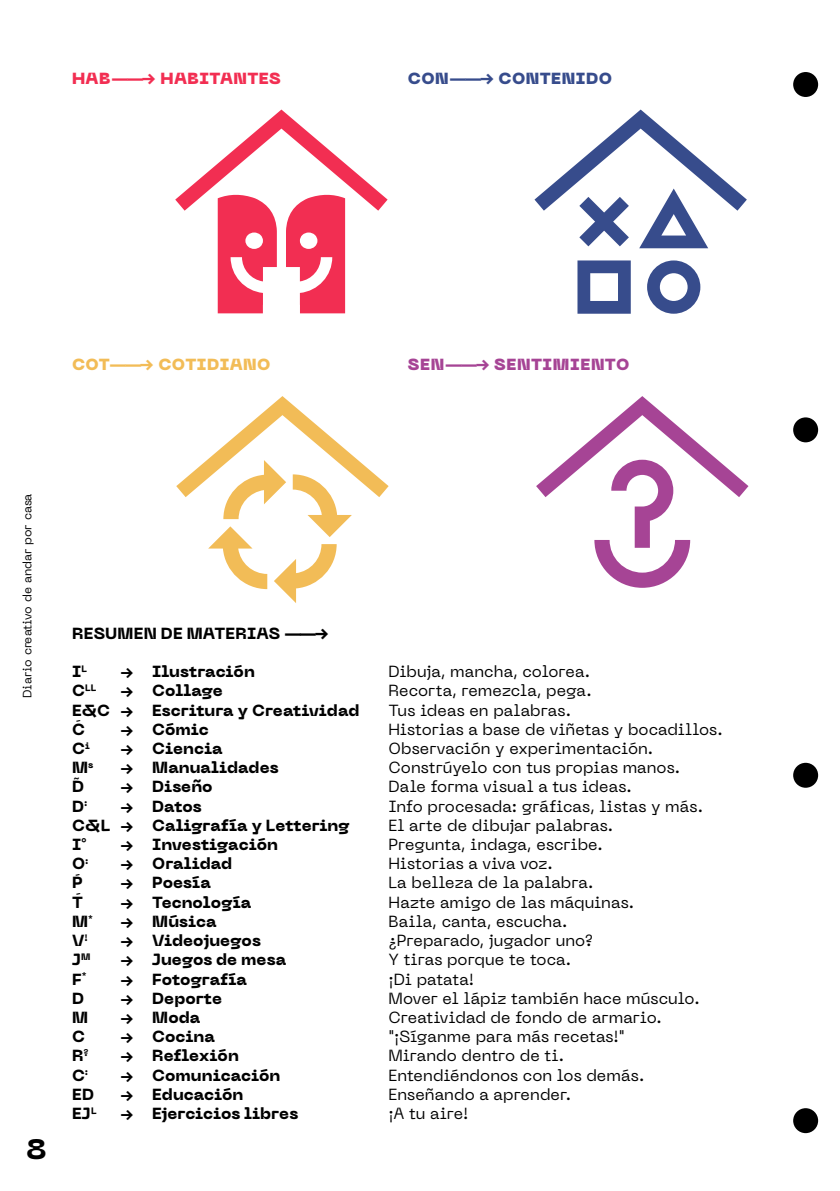
<style>
.page{position:relative;width:840px;height:1191px;background:#fff}
.page>*{position:absolute;margin:0;border:0;box-sizing:border-box;transform-origin:0 0}
.t1{font:800 28px "Neue Machina";color:#000}
.t2{font:16px "Neue Machina";letter-spacing:.005em;color:#000}
.t3{font:800 16px "Neue Machina";color:#000}
.t4{font:900 16px "Neue Machina";letter-spacing:.04em;color:#a64495}
.t5{font:900 16px "Neue Machina";letter-spacing:.025em;color:#f22e52}
.t6{font:900 16px "Neue Machina";letter-spacing:.02em;color:#f2bc57}
.t7{font:900 16px "Neue Machina";letter-spacing:.025em;color:#374c8c}
.t8{font:12px "Neue Machina";letter-spacing:-.01em;color:#000}
.t9{font:800 9.4px "Neue Machina";color:#000}
.s1{font-weight:900}
.s2{font-size:16px}
</style>
<div class="page">
<div style="left:792px;top:417px;width:25px;height:25px;background:#000;border-radius:50%"></div>
<div style="left:792px;top:72px;width:25px;height:25px;background:#000;border-radius:50%"></div>
<div style="left:792px;top:763px;width:25px;height:24px;background:#000;border-radius:50%"></div>
<div style="left:792px;top:1108px;width:25px;height:25px;background:#000;border-radius:50%"></div>
<svg style="left:175px;top:110px;width:212px;height:203px"></svg>
<svg style="left:577px;top:260px;width:53px;height:54px"></svg>
<svg style="left:647px;top:260px;width:53px;height:54px"></svg>
<svg style="left:534px;top:110px;width:212px;height:138px"></svg>
<svg style="left:176px;top:396px;width:212px;height:207px"></svg>
<svg style="left:536px;top:396px;width:212px;height:192px"></svg>
<p class="t5" style="left:72px;top:67px;width:210px">HAB——→ HABITANTES</p>
<p class="t7" style="left:407px;top:67px;width:206px">CON——→ CONTENIDO</p>
<p class="t6" style="left:72px;top:353px;width:200px">COT——→ COTIDIANO</p>
<p class="t4" style="left:407px;top:353px;width:223px">SEN——→ SENTIMIENTO</p>
<p class="t8" style="left:20px;top:697px;width:206px;rotate:-90deg">Diario creativo de andar por casa</p>
<h1 class="t1" style="left:27px;top:1131px;width:21px">8</h1>
<p class="t3" style="left:72px;top:623px;width:258px">RESUMEN DE MATERIAS <span class="s1">——→</span></p>
<p class="t3" style="left:72px;top:661px;width:16px">I<sup>L</sup></p>
<p class="t3" style="left:120px;top:661px;width:136px">→ Ilustración</p>
<p class="t2" style="left:388px;top:661px;width:203px">Dibuja, mancha, colorea.</p>
<p class="t9" style="left:72px;top:681px;width:26px"><span class="s2">C</span>LL</p>
<p class="t3" style="left:120px;top:680px;width:104px">→ Collage</p>
<p class="t2" style="left:388px;top:680px;width:205px">Recorta, remezcla, pega.</p>
<p class="t3" style="left:72px;top:699px;width:289px">E&amp;C → Escritura y Creatividad</p>
<p class="t2" style="left:388px;top:700px;width:184px">Tus ideas en palabras.</p>
<p class="t3" style="left:72px;top:719px;width:14px">C</p>
<p class="t9" style="left:76px;top:718px;width:7px">´</p>
<p class="t3" style="left:120px;top:719px;width:90px">→ Cómic</p>
<p class="t2" style="left:388px;top:719px;width:335px">Historias a base de viñetas y bocadillos.</p>
<p class="t3" style="left:72px;top:738px;width:19px">C<sup>i</sup></p>
<p class="t3" style="left:120px;top:738px;width:104px">→ Ciencia</p>
<p class="t2" style="left:388px;top:738px;width:266px">Observación y experimentación.</p>
<p class="t3" style="left:72px;top:757px;width:23px">M<sup>s</sup></p>
<p class="t3" style="left:120px;top:757px;width:160px">→ Manualidades</p>
<p class="t2" style="left:388px;top:757px;width:293px">Constrúyelo con tus propias manos.</p>
<p class="t3" style="left:72px;top:776px;width:14px">D</p>
<p class="t9" style="left:74px;top:771px;width:8px">~</p>
<p class="t3" style="left:120px;top:776px;width:94px">→ Diseño</p>
<p class="t2" style="left:388px;top:776px;width:245px">Dale forma visual a tus ideas.</p>
<p class="t3" style="left:72px;top:795px;width:17px">D<sup>:</sup></p>
<p class="t3" style="left:120px;top:795px;width:83px">→ Datos</p>
<p class="t2" style="left:388px;top:796px;width:316px">Info procesada: gráficas, listas y más.</p>
<p class="t3" style="left:72px;top:815px;width:279px">C&amp;L → Caligrafía y Lettering</p>
<p class="t2" style="left:388px;top:815px;width:226px">El arte de dibujar palabras.</p>
<p class="t3" style="left:72px;top:834px;width:16px">I<sup>°</sup></p>
<p class="t3" style="left:120px;top:834px;width:159px">→ Investigación</p>
<p class="t2" style="left:388px;top:834px;width:216px">Pregunta, indaga, escribe.</p>
<p class="t3" style="left:72px;top:853px;width:18px">O<sup>:</sup></p>
<p class="t3" style="left:120px;top:853px;width:114px">→ Oralidad</p>
<p class="t2" style="left:388px;top:853px;width:166px">Historias a viva voz.</p>
<p class="t3" style="left:72px;top:872px;width:12px">P</p>
<p class="t9" style="left:75px;top:871px;width:7px">´</p>
<p class="t3" style="left:120px;top:872px;width:92px">→ Poesía</p>
<p class="t2" style="left:388px;top:872px;width:206px">La belleza de la palabra.</p>
<p class="t9" style="left:76px;top:891px;width:7px">´</p>
<p class="t3" style="left:120px;top:891px;width:132px">→ Tecnología</p>
<p class="t2" style="left:388px;top:892px;width:247px">Hazte amigo de las máquinas.</p>
<p class="t3" style="left:72px;top:891px;width:12px">T</p>
<p class="t3" style="left:72px;top:911px;width:22px">M<sup>*</sup></p>
<p class="t3" style="left:120px;top:911px;width:98px">→ Música</p>
<p class="t2" style="left:388px;top:911px;width:180px">Baila, canta, escucha.</p>
<p class="t3" style="left:72px;top:930px;width:17px">V<sup>!</sup></p>
<p class="t3" style="left:120px;top:930px;width:142px">→ Videojuegos</p>
<p class="t2" style="left:388px;top:930px;width:206px">¿Preparado, jugador uno?</p>
<p class="t3" style="left:72px;top:949px;width:20px">J<sup>M</sup></p>
<p class="t3" style="left:120px;top:949px;width:167px">→ Juegos de mesa</p>
<p class="t2" style="left:388px;top:949px;width:184px">Y tiras porque te toca.</p>
<p class="t3" style="left:72px;top:968px;width:16px">F<sup>*</sup></p>
<p class="t3" style="left:120px;top:968px;width:128px">→ Fotografía</p>
<p class="t2" style="left:388px;top:968px;width:87px">¡Di patata!</p>
<p class="t3" style="left:72px;top:987px;width:14px">D</p>
<p class="t3" style="left:120px;top:987px;width:103px">→ Deporte</p>
<p class="t2" style="left:388px;top:988px;width:312px">Mover el lápiz también hace músculo.</p>
<p class="t3" style="left:72px;top:1007px;width:17px">M</p>
<p class="t3" style="left:120px;top:1007px;width:81px">→ Moda</p>
<p class="t2" style="left:388px;top:1007px;width:275px">Creatividad de fondo de armario.</p>
<p class="t3" style="left:72px;top:1026px;width:14px">C</p>
<p class="t3" style="left:120px;top:1026px;width:96px">→ Cocina</p>
<p class="t2" style="left:388px;top:1026px;width:238px">"¡Síganme para más recetas!"</p>
<p class="t3" style="left:72px;top:1045px;width:18px">R<sup>?</sup></p>
<p class="t3" style="left:120px;top:1045px;width:120px">→ Reflexión</p>
<p class="t2" style="left:388px;top:1045px;width:177px">Mirando dentro de ti.</p>
<p class="t3" style="left:72px;top:1064px;width:18px">C<sup>:</sup></p>
<p class="t3" style="left:120px;top:1064px;width:162px">→ Comunicación</p>
<p class="t2" style="left:388px;top:1064px;width:257px">Entendiéndonos con los demás.</p>
<p class="t3" style="left:72px;top:1083px;width:24px">ED</p>
<p class="t3" style="left:120px;top:1083px;width:125px">→ Educación</p>
<p class="t2" style="left:388px;top:1084px;width:184px">Enseñando a aprender.</p>
<p class="t3" style="left:72px;top:1103px;width:26px">EJ<sup>L</sup></p>
<p class="t3" style="left:120px;top:1103px;width:179px">→ Ejercicios libres</p>
<p class="t2" style="left:388px;top:1103px;width:81px">¡A tu aire!</p>
</div>
